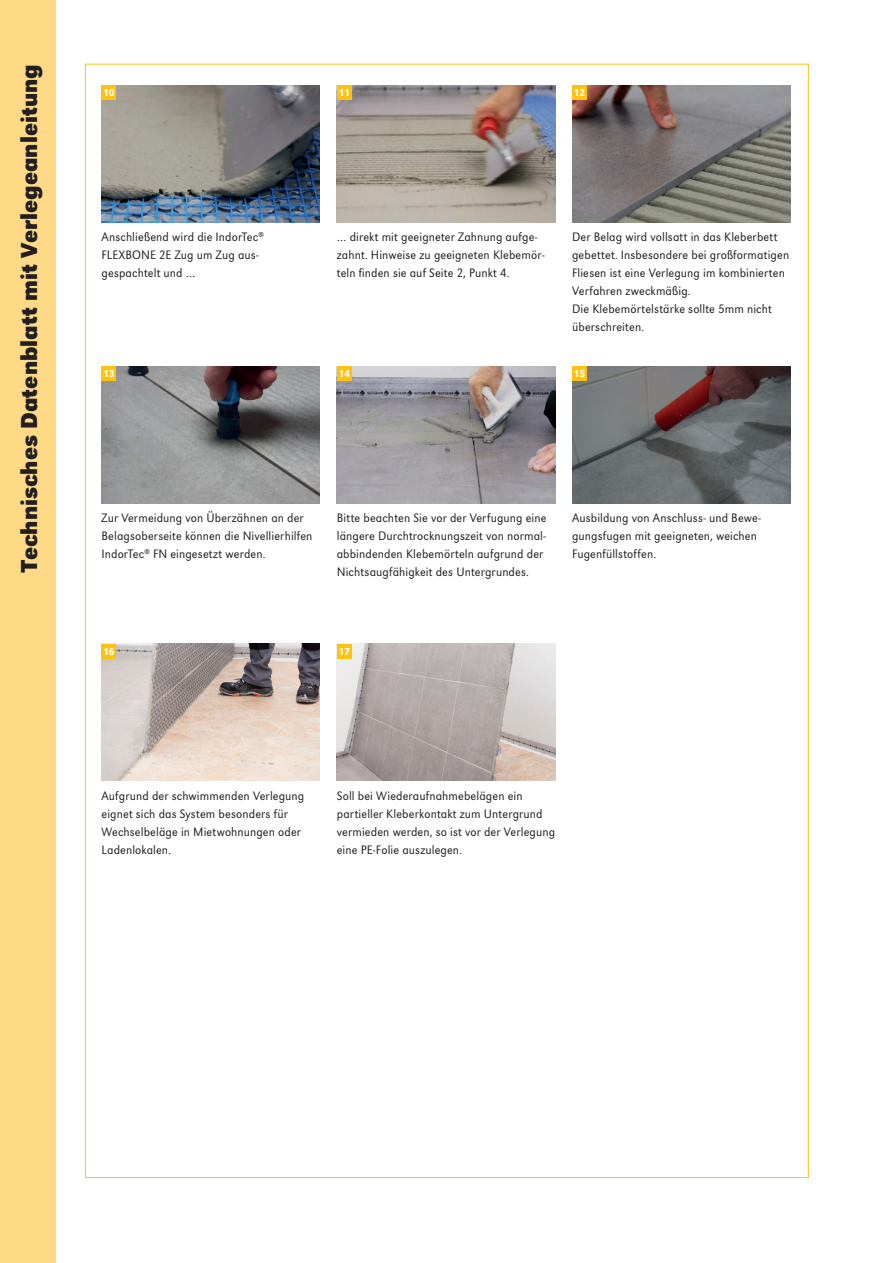
<style>
.page{position:relative;width:893px;height:1263px;background:#fff}
.page>*{position:absolute;margin:0;border:0;box-sizing:border-box;transform-origin:0 0}
.t1{font:700 24px "URW Grotesk Nar";color:#231f20}
.t2{font:300 12.75px/18px "URW Grotesk Nar";letter-spacing:.01em;color:#231f20}
.t3{font:500 10.5px "URW Grotesk Nar";letter-spacing:-.025em;color:#fff}
</style>
<div class="page">
<img style="left:102px;top:85px;width:218px;height:137px">
<div style="left:102px;top:85px;width:14px;height:15px;background:#fec210"></div>
<img style="left:102px;top:366px;width:218px;height:137px">
<div style="left:102px;top:366px;width:14px;height:15px;background:#fec210"></div>
<img style="left:337px;top:366px;width:218px;height:137px">
<div style="left:337px;top:366px;width:15px;height:15px;background:#fec210"></div>
<img style="left:337px;top:643px;width:218px;height:137px">
<div style="left:337px;top:644px;width:15px;height:14px;background:#fec210"></div>
<img style="left:337px;top:85px;width:218px;height:137px">
<div style="left:337px;top:85px;width:15px;height:15px;background:#fec210"></div>
<img style="left:572px;top:366px;width:218px;height:137px">
<div style="left:572px;top:366px;width:15px;height:15px;background:#fec210"></div>
<img style="left:572px;top:85px;width:218px;height:137px">
<div style="left:572px;top:85px;width:15px;height:15px;background:#fec210"></div>
<img style="left:102px;top:643px;width:218px;height:137px">
<div style="left:102px;top:644px;width:14px;height:14px;background:#fec210"></div>
<div style="left:0;top:0;width:55px;height:1263px;background:#feda87"></div>
<p class="t1" style="left:15px;top:572px;width:509px;rotate:-90deg">Technisches Datenblatt mit Verlegeanleitung</p>
<p class="t3" style="left:103px;top:86px;width:13px">10</p>
<p class="t3" style="left:339px;top:86px;width:13px">11</p>
<p class="t3" style="left:574px;top:86px;width:13px">12</p>
<p class="t2" style="left:102px;top:228px;width:164px">Anschließend wird die IndorTec<sup>®<br></sup>FLEXBONE 2E Zug um Zug aus&shy;gespachtelt und …</p>
<p class="t3" style="left:103px;top:368px;width:13px">13</p>
<p class="t2" style="left:337px;top:228px;width:209px">… direkt mit geeigneter Zahnung aufge&shy;zahnt. Hinweise zu geeigneten Klebemör&shy;teln finden sie auf Seite 2, Punkt 4.</p>
<p class="t2" style="left:572px;top:228px;width:219px">Der Belag wird vollsatt in das Kleberbett gebettet. Insbesondere bei großformatigen Fliesen ist eine Verlegung im kombinierten Verfahren zweckmäßig.</p>
<p class="t2" style="left:572px;top:300px;width:201px">Die Klebemörtelstärke sollte 5mm nicht überschreiten.</p>
<p class="t3" style="left:339px;top:368px;width:13px">14</p>
<p class="t3" style="left:574px;top:368px;width:13px">15</p>
<p class="t2" style="left:102px;top:509px;width:212px">Zur Vermeidung von Überzähnen an der<br>Belagsoberseite können die Nivellierhilfen<br>IndorTec<sup>®</sup> FN eingesetzt werden.</p>
<p class="t2" style="left:337px;top:509px;width:211px">Bitte beachten Sie vor der Verfugung eine längere Durchtrocknungszeit von normal&shy;abbindenden Klebemörteln aufgrund der Nichtsaugfähigkeit des Untergrundes.</p>
<p class="t2" style="left:572px;top:509px;width:190px">Ausbildung von Anschluss- und Bewe&shy;gungsfugen mit geeigneten, weichen<br>Fugenfüllstoffen.</p>
<p class="t3" style="left:103px;top:645px;width:13px">16</p>
<p class="t3" style="left:339px;top:645px;width:13px">17</p>
<p class="t2" style="left:102px;top:786px;width:204px">Aufgrund der schwimmenden Verlegung eignet sich das System besonders für<br>Wechselbeläge in Mietwohnungen oder<br>Ladenlokalen.</p>
<p class="t2" style="left:337px;top:786px;width:220px">Soll bei Wiederaufnahmebelägen ein partieller Kleberkontakt zum Untergrund vermieden werden, so ist vor der Verlegung eine PE-Folie auszulegen.</p>
</div>
